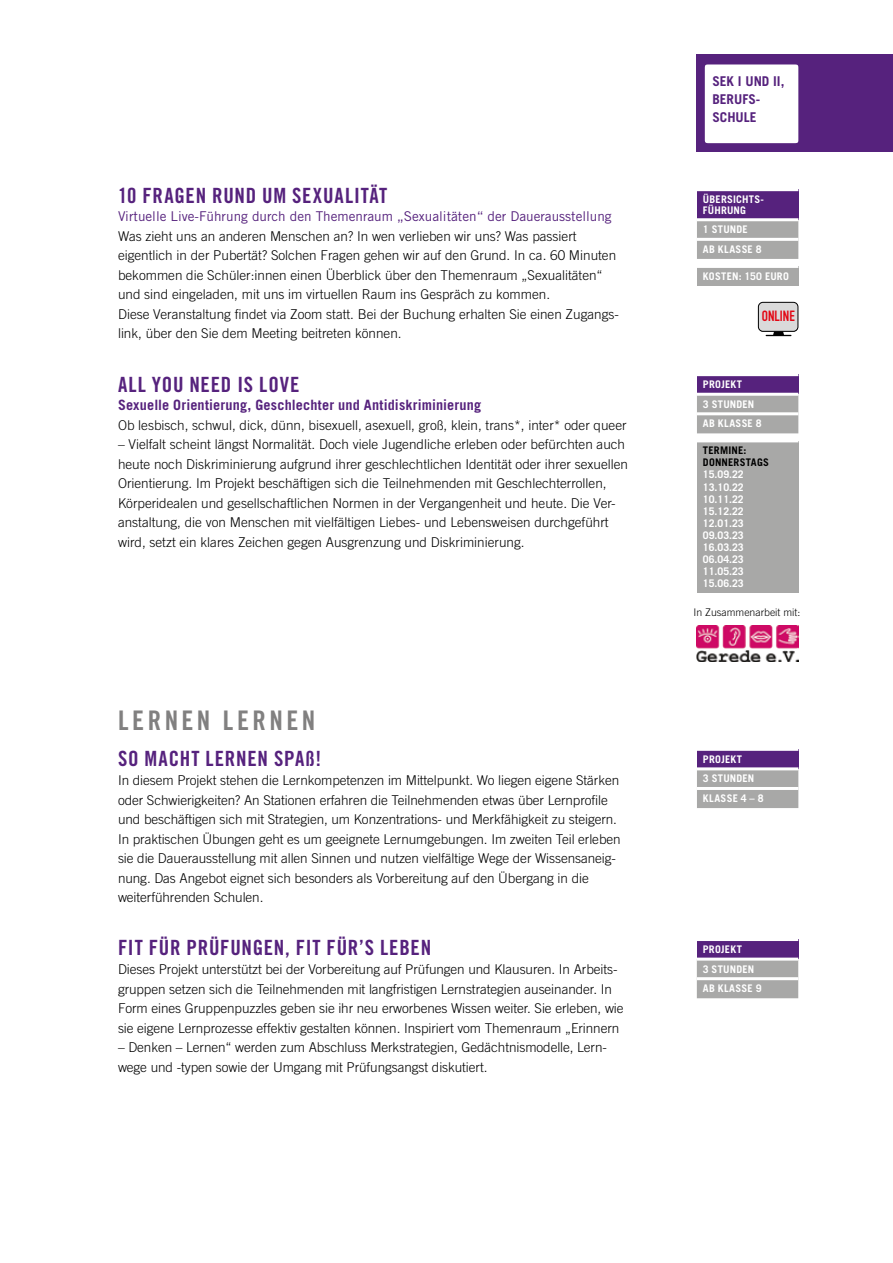
<style>
.page{position:relative;width:893px;height:1263px;background:#fff}
.page>*{position:absolute;margin:0;border:0;box-sizing:border-box;transform-origin:0 0}
.t1{font:27px "Trade Gothic LT Pro Bd Cn 20";letter-spacing:.13em;color:#818080}
.t2{font:21px "Trade Gothic LT Pro Bd Cn 20";letter-spacing:.04em;color:#56227d}
.t3{font:700 14.55px "DIN Condensed";color:#e30613}
.t4{font:700 14.25px "Trade Gothic LT Pro";letter-spacing:.01em;color:#56227d}
.t5{font:300 13.5px/19.5px "Trade Gothic LT Pro";letter-spacing:-.005em;color:#000}
.t6{font:13.5px "Trade Gothic LT Pro";color:#56227d}
.t7{font:700 13.5px/18px "Trade Gothic LT Pro";color:#56227d}
.t8{font:700 10.5px/12px "Trade Gothic LT Pro";letter-spacing:.015em;color:#fff}
.t9{font:300 10.5px "Trade Gothic LT Pro";color:#000}
.t10{font:700 10.5px/12px "Trade Gothic LT Pro";letter-spacing:.02em;color:#000}
</style>
<div class="page">
<div style="left:696px;top:54px;width:197px;height:98px;background:#56227d"></div>
<div style="left:705px;top:64px;width:93px;height:79px;background:#fff;border-radius:4px"></div>
<div style="left:697px;top:190px;width:101px;height:30px;background:#56227d"></div>
<div style="left:697px;top:221px;width:101px;height:38px;background:#a8a8a7"></div>
<hr style="left:697px;top:188px;width:101px;height:3px;background:#fff">
<hr style="left:697px;top:218px;width:101px;height:3px;background:#fff">
<hr style="left:697px;top:238px;width:101px;height:3px;background:#fff">
<div style="left:697px;top:266px;width:101px;height:20px;background:#a8a8a7"></div>
<hr style="left:697px;top:265px;width:101px;height:3px;background:#fff">
<svg style="left:760px;top:331px;width:36px;height:5px"></svg>
<div style="left:758px;top:302px;width:40px;height:29px;background:#dadada;border-radius:5px"></div>
<div style="left:758px;top:302px;width:40px;height:30px;border:1px solid #000;border-radius:5px"></div>
<div style="left:697px;top:375px;width:101px;height:19px;background:#56227d"></div>
<div style="left:697px;top:396px;width:101px;height:37px;background:#a8a8a7"></div>
<hr style="left:697px;top:373px;width:101px;height:3px;background:#fff">
<hr style="left:697px;top:393px;width:101px;height:3px;background:#fff">
<hr style="left:697px;top:412px;width:101px;height:3px;background:#fff">
<div style="left:697px;top:441px;width:101px;height:151px;background:#a8a8a7"></div>
<hr style="left:697px;top:439px;width:101px;height:3px;background:#fff">
<img style="left:696px;top:625px;width:103px;height:37px">
<div style="left:697px;top:749px;width:101px;height:20px;background:#56227d"></div>
<div style="left:697px;top:770px;width:101px;height:38px;background:#a8a8a7"></div>
<hr style="left:697px;top:748px;width:101px;height:3px;background:#fff">
<hr style="left:697px;top:767px;width:101px;height:3px;background:#fff">
<hr style="left:697px;top:787px;width:101px;height:3px;background:#fff">
<div style="left:697px;top:939px;width:101px;height:20px;background:#56227d"></div>
<div style="left:697px;top:960px;width:101px;height:38px;background:#a8a8a7"></div>
<hr style="left:697px;top:938px;width:101px;height:3px;background:#fff">
<hr style="left:697px;top:957px;width:101px;height:3px;background:#fff">
<hr style="left:697px;top:977px;width:101px;height:3px;background:#fff">
<h2 class="t2" style="left:118px;top:183px;width:271px">10 FRAGEN RUND UM SEXUALITÄT</h2>
<p class="t6" style="left:118px;top:208px;width:495px">Virtuelle Live-Führung durch den Themenraum „Sexualitäten“ der Dauerausstellung</p>
<p class="t5" style="left:118px;top:226px;width:502px">Was zieht uns an anderen Menschen an? In wen verlieben wir uns? Was passiert eigentlich in der Pubertät? Solchen Fragen gehen wir auf den Grund. In ca. 60 Minuten bekommen die Schüler:innen einen Überblick über den Themenraum „Sexualitäten“ und sind eingeladen, mit uns im virtuellen Raum ins Gespräch zu kommen.<br>Diese Veranstaltung findet via Zoom statt. Bei der Buchung erhalten Sie einen Zugangs&shy;link, über den Sie dem Meeting beitreten können.</p>
<h2 class="t2" style="left:118px;top:372px;width:183px">ALL YOU NEED IS LOVE</h2>
<p class="t4" style="left:118px;top:396px;width:365px">Sexuelle Orientierung, Geschlechter und Antidiskriminierung</p>
<p class="t5" style="left:118px;top:415px;width:510px">Ob lesbisch, schwul, dick, dünn, bisexuell, asexuell, groß, klein, trans*, inter* oder queer</p>
<p class="t5" style="left:118px;top:435px;width:512px">– Vielfalt scheint längst Normalität. Doch viele Jugendliche erleben oder befürchten auch heute noch Diskriminierung aufgrund ihrer geschlechtlichen Identität oder ihrer sexuellen Orientierung. Im Projekt beschäftigen sich die Teilnehmenden mit Geschlechterrollen, Körperidealen und gesellschaftlichen Normen in der Vergangenheit und heute. Die Ver&shy;anstaltung, die von Menschen mit vielfältigen Liebes- und Lebensweisen durchgeführt wird, setzt ein klares Zeichen gegen Ausgrenzung und Diskriminierung.</p>
<h1 class="t1" style="left:118px;top:704px;width:199px">LERNEN LERNEN</h1>
<h2 class="t2" style="left:118px;top:746px;width:205px">SO MACHT LERNEN SPAß!</h2>
<p class="t5" style="left:118px;top:771px;width:504px">In diesem Projekt stehen die Lernkompetenzen im Mittelpunkt. Wo liegen eigene Stärken oder Schwierigkeiten? An Stationen erfahren die Teilnehmenden etwas über Lernprofile und beschäftigen sich mit Strategien, um Konzentrations- und Merkfähigkeit zu steigern.<br>In praktischen Übungen geht es um geeignete Lernumgebungen. Im zweiten Teil erleben sie die Dauerausstellung mit allen Sinnen und nutzen vielfältige Wege der Wissensaneig&shy;nung. Das Angebot eignet sich besonders als Vorbereitung auf den Übergang in die weiterführenden Schulen.</p>
<h2 class="t2" style="left:118px;top:935px;width:315px">FIT FÜR PRÜFUNGEN, FIT FÜR’S LEBEN</h2>
<p class="t5" style="left:118px;top:960px;width:507px">Dieses Projekt unterstützt bei der Vorbereitung auf Prüfungen und Klausuren. In Arbeits&shy;gruppen setzen sich die Teilnehmenden mit langfristigen Lernstrategien auseinander. In Form eines Gruppenpuzzles geben sie ihr neu erworbenes Wissen weiter. Sie erleben, wie sie eigene Lernprozesse effektiv gestalten können. Inspiriert vom Themenraum „Erinnern</p>
<p class="t5" style="left:118px;top:1038px;width:490px">– Denken – Lernen“ werden zum Abschluss Merkstrategien, Gedächtnismodelle, Lern&shy;wege und -typen sowie der Umgang mit Prüfungsangst diskutiert.</p>
<p class="t7" style="left:712px;top:72px;width:74px">SEK I UND II,<br>BERUFS-<br>SCHULE</p>
<p class="t8" style="left:703px;top:194px;width:63px;line-height:10.5px">ÜBERSICHTS-<br>FÜHRUNG</p>
<p class="t8" style="left:703px;top:220px;width:60px;line-height:19.6px">1 STUNDE<br>AB KLASSE 8</p>
<p class="t8" style="left:703px;top:270px;width:87px">KOSTEN: 150 EURO</p>
<p class="t3" style="left:762px;top:306px;width:34px">ONLINE</p>
<p class="t8" style="left:703px;top:374px;width:60px;line-height:19.6px">PROJEKT<br>3 STUNDEN<br>AB KLASSE 8</p>
<p class="t10" style="left:703px;top:445px;width:68px">TERMINE:<br>DONNERSTAGS</p>
<p class="t8" style="left:703px;top:469px;width:42px;text-align:justify">15.09.22<br>13.10.22<br>10.11.22<br>15.12.22<br>12.01.23<br>09.03.23<br>16.03.23<br>06.04.23<br>11.05.23<br>15.06.23</p>
<p class="t9" style="left:694px;top:606px;width:108px">In Zusammenarbeit mit:</p>
<p class="t8" style="left:703px;top:749px;width:62px;line-height:19.6px">PROJEKT<br>3 STUNDEN<br>KLASSE 4 – 8</p>
<p class="t8" style="left:703px;top:939px;width:60px;line-height:19.6px">PROJEKT<br>3 STUNDEN<br>AB KLASSE 9</p>
</div>
